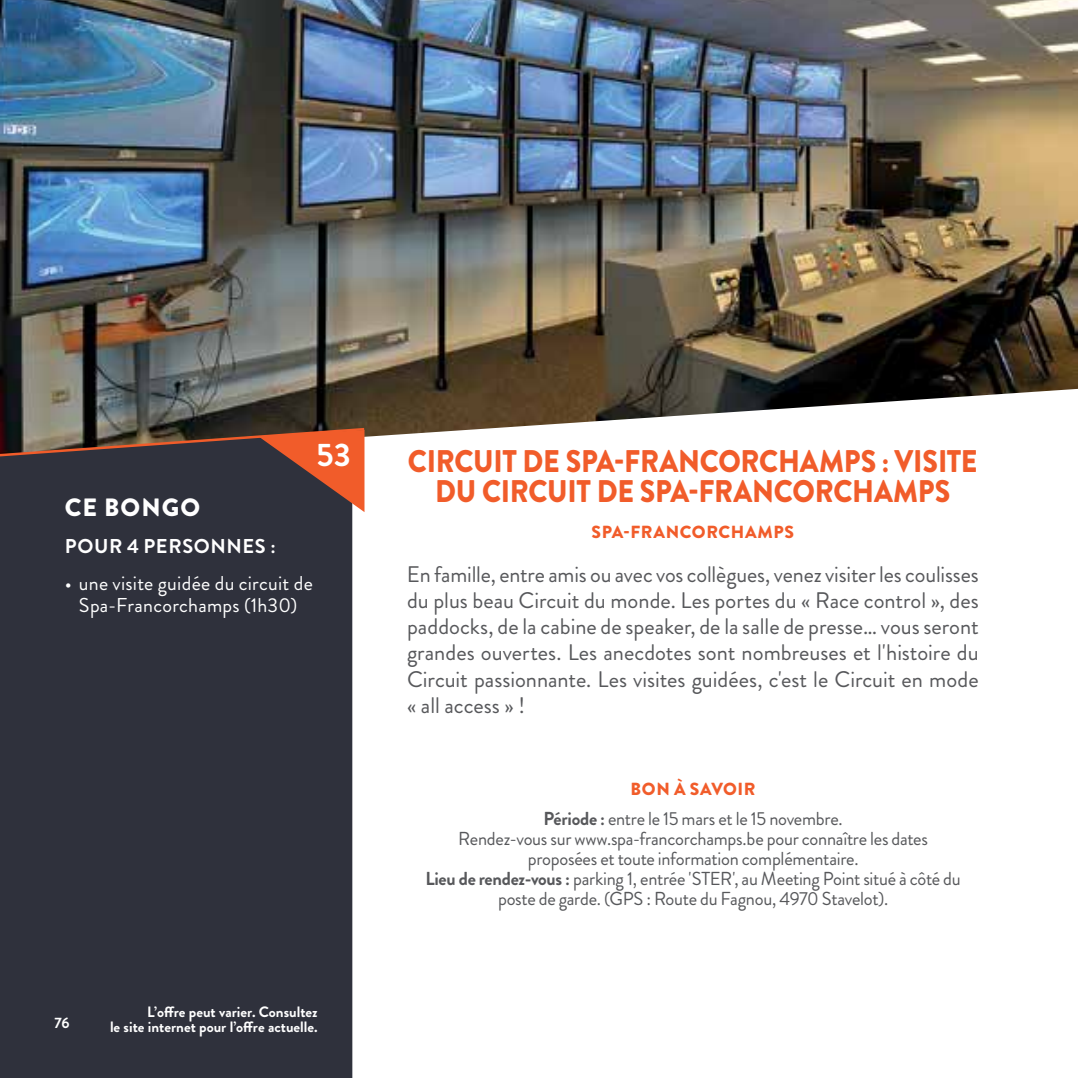
<style>
.page{position:relative;width:1078px;height:1078px;background:#fff}
.page>*{position:absolute;margin:0;border:0;box-sizing:border-box;transform-origin:0 0}
.t1{font:700 32.5px "Brandon Grotesque";color:#fff}
.t2{font:900 31.25px/30px "Brandon Grotesque";letter-spacing:-.01em;color:#f15c2a;text-align:center;scale:.91 1}
.t3{font:900 25px "Brandon Grotesque";letter-spacing:.04em;color:#fff}
.t4{font:22.5px/26.2px "Brandon Grotesque";color:#57585b;text-align:justify}
.t5{font:20px/22.5px "Brandon Grotesque";letter-spacing:.01em;color:#fff;text-align:center}
.t6{font:700 20px "Brandon Grotesque";letter-spacing:.03em;color:#fff}
.t7{font:18.75px/20px "Brandon Grotesque";letter-spacing:-.015em;color:#57585b;text-align:center}
.t8{font:900 17.5px "Brandon Grotesque";letter-spacing:.035em;color:#f15c2a}
.t9{font:700 15px/15px "Brandon Grotesque";color:#fff;text-align:right}
.s1{font-weight:700}
</style>
<div class="page">
<img style="left:0;top:0;width:1077px;height:389px">
<svg style="left:0;top:389px;width:1075px;height:228px"></svg>
<div style="left:0;top:512px;width:352px;height:565px;background:#2f313c"></div>
<svg style="left:0;top:426px;width:367px;height:86px;background:#553d3a"></svg>
<h1 class="t1" style="left:316px;top:432px;width:36px">53</h1>
<h2 class="t2" style="left:408px;top:446px;width:627px">CIRCUIT DE SPA-FRANCORCHAMPS : VISITE<br>DU CIRCUIT DE SPA-FRANCORCHAMPS</h2>
<p class="t8" style="left:591px;top:519px;width:204px">SPA-FRANCORCHAMPS</p>
<p class="t4" style="left:407px;top:561px;width:573px">En famille, entre amis ou avec vos collègues, venez visiter les coulisses du plus beau Circuit du monde. Les portes du « Race control », des paddocks, de la cabine de speaker, de la salle de presse… vous seront grandes ouvertes. Les anecdotes sont nombreuses et l'histoire du Circuit passionnante. Les visites guidées, c'est le Circuit en mode « all access » !</p>
<p class="t3" style="left:65px;top:489px;width:137px">CE BONGO</p>
<p class="t6" style="left:65px;top:532px;width:212px">POUR 4 PERSONNES :</p>
<p class="t5" style="left:65px;top:572px;width:249px">• une visite guidée du circuit de<br>Spa-Francorchamps (1h30)</p>
<p class="t8" style="left:630px;top:776px;width:126px">BON À SAVOIR</p>
<p class="t9" style="left:54px;top:1015px;width:17px">76</p>
<p class="t9" style="left:110px;top:1004px;width:209px">L’offre peut varier. Consultez<br>le site internet pour l’offre actuelle.</p>
<p class="t7" style="left:425px;top:808px;width:536px"><span class="s1">Période :</span> entre le 15 mars et le 15 novembre.<br>Rendez-vous sur www.spa-francorchamps.be pour connaître les dates proposées et toute information complémentaire.<br><span class="s1">Lieu de rendez-vous :</span> parking 1, entrée 'STER', au Meeting Point situé à côté du poste de garde. (GPS : Route du Fagnou, 4970 Stavelot).</p>
</div>
